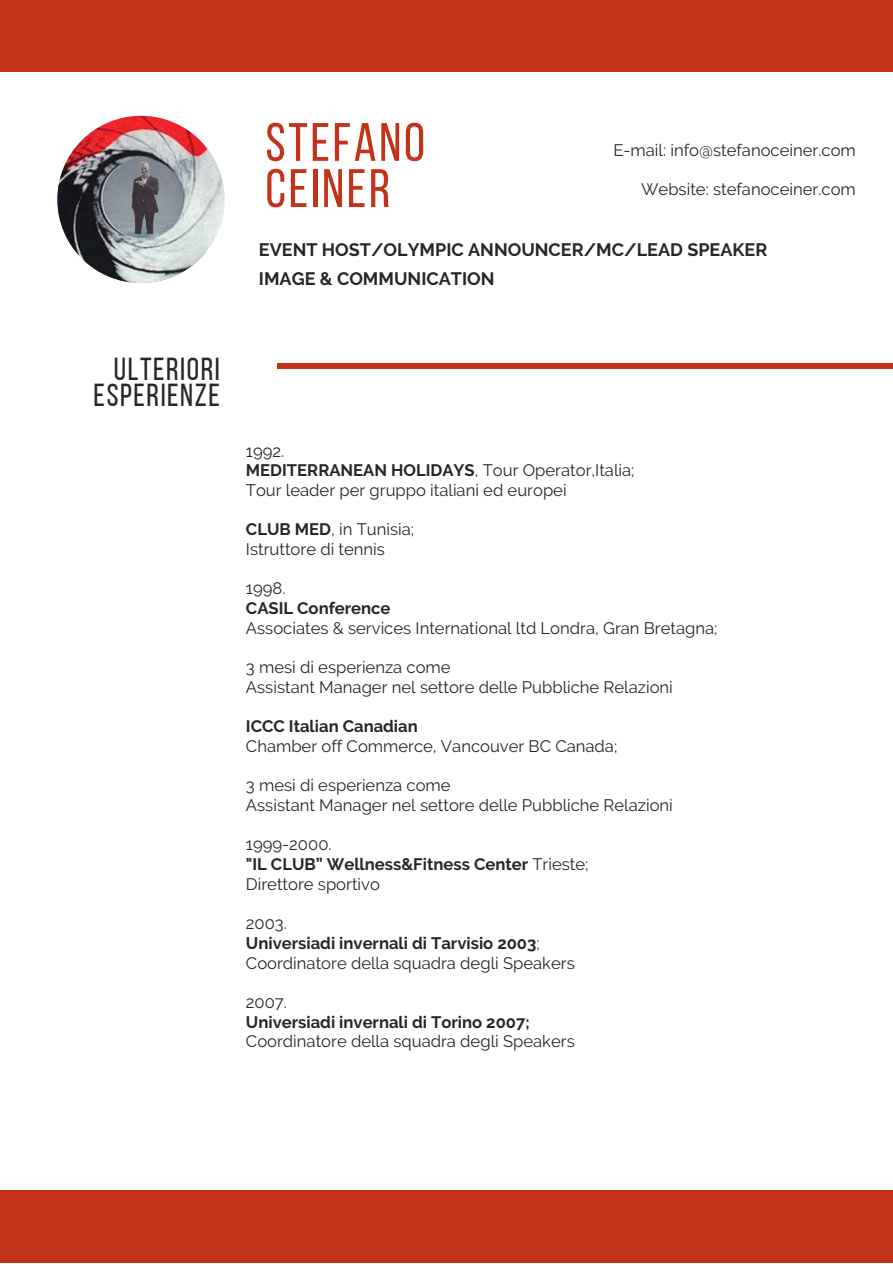
<style>
.page{position:relative;width:893px;height:1264px;background:#fff}
.page>*{position:absolute;margin:0;border:0;box-sizing:border-box;transform-origin:0 0}
.t1{font:54px/46px "Bebas Neue";letter-spacing:.05em;color:#c2331a}
.t2{font:31.8px/26.2px "Bebas Neue";letter-spacing:.05em;color:#272727;text-align:right}
.t3{font:700 18px/29.2px "Raleway";color:#272727}
.t4{font:16.65px/19.6px "Raleway";color:#272727}
.t5{font:700 16.65px "Raleway";color:#272727}
.s1{font-weight:700}
</style>
<div class="page">
<div style="left:277px;top:363px;width:615px;height:5px;background:#c2331a"></div>
<div style="left:0;top:1190px;width:892px;height:72px;background:#c2331a"></div>
<div style="left:0;top:0;width:892px;height:71px;background:#c2331a"></div>
<img style="left:57px;top:116px;width:167px;height:167px;border-radius:50%">
<h1 class="t1" style="left:265px;top:124px;width:161px">STEFANO<br>CEINER</h1>
<p class="t3" style="left:259px;top:235px;width:510px">EVENT HOST/OLYMPIC ANNOUNCER/MC/LEAD SPEAKER<br>IMAGE &amp; COMMUNICATION</p>
<p class="t4" style="left:613px;top:140px;width:244px">E-mail: info@stefanoceiner.com</p>
<p class="t4" style="left:641px;top:179px;width:216px">Website: stefanoceiner.com</p>
<h2 class="t2" style="left:94px;top:358px;width:128px">ULTERIORI<br>ESPERIENZE</h2>
<p class="t4" style="left:246px;top:441px;width:390px">1992.<br><span class="s1">MEDITERRANEAN HOLIDAYS</span>, Tour Operator,Italia;<br>Tour leader per gruppo italiani ed europei</p>
<p class="t4" style="left:246px;top:519px;width:170px"><span class="s1">CLUB MED</span>, in Tunisia;<br>Istruttore di tennis</p>
<p class="t4" style="left:246px;top:578px;width:41px">1998.</p>
<p class="t5" style="left:246px;top:598px;width:146px">CASIL Conference</p>
<p class="t4" style="left:246px;top:618px;width:473px">Associates &amp; services International ltd Londra, Gran Bretagna;</p>
<p class="t4" style="left:246px;top:657px;width:428px">3 mesi di esperienza come<br>Assistant Manager nel settore delle Pubbliche Relazioni</p>
<p class="t5" style="left:246px;top:716px;width:173px">ICCC Italian Canadian</p>
<p class="t4" style="left:246px;top:736px;width:373px">Chamber off Commerce, Vancouver BC Canada;</p>
<p class="t4" style="left:246px;top:775px;width:428px">3 mesi di esperienza come<br>Assistant Manager nel settore delle Pubbliche Relazioni</p>
<p class="t4" style="left:246px;top:834px;width:344px">1999-2000.<br><span class="s1">"IL CLUB” Wellness&amp;Fitness Center</span> Trieste;<br>Direttore sportivo</p>
<p class="t4" style="left:246px;top:913px;width:330px">2003.<br><span class="s1">Universiadi invernali di Tarvisio 2003</span>;<br>Coordinatore della squadra degli Speakers</p>
<p class="t4" style="left:246px;top:992px;width:43px">2007.</p>
<p class="t5" style="left:246px;top:1011px;width:285px">Universiadi invernali di Torino 2007;</p>
<p class="t4" style="left:246px;top:1031px;width:330px">Coordinatore della squadra degli Speakers</p>
</div>
